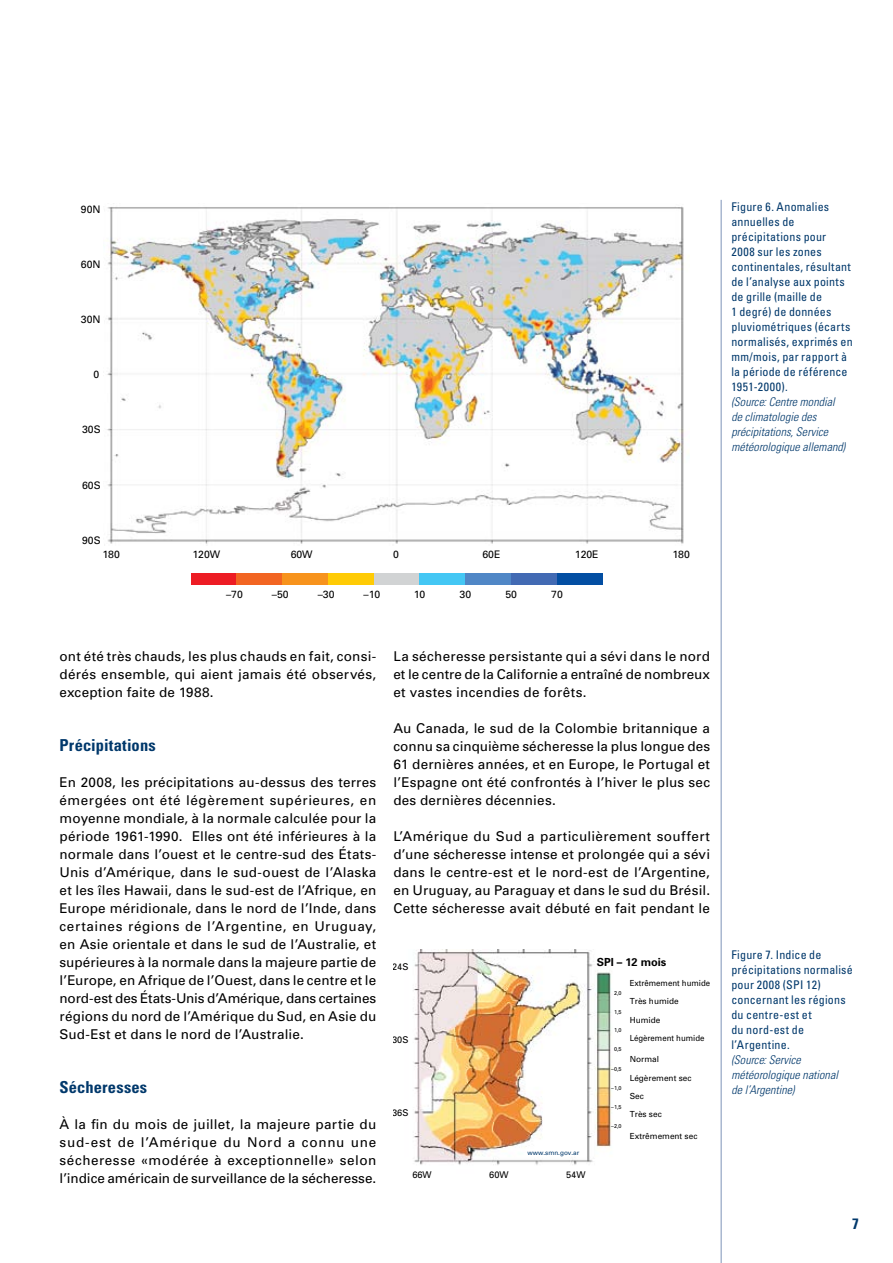
<style>
.page{position:relative;width:893px;height:1263px;background:#fff}
.page>*{position:absolute;margin:0;border:0;box-sizing:border-box;transform-origin:0 0}
.t1{font:700 condensed 16.5px "Univers";letter-spacing:.01em;color:#00386b}
.t2{font:13.5px/18px "Univers";letter-spacing:.015em;color:#000;text-align:justify}
.t3{font:condensed 12px/15px "Univers";letter-spacing:.02em;color:#00386b}
.t4{font:italic 300 condensed 12px/15px "Univers";letter-spacing:.005em;color:#00386b}
.t5{font:700 11.1px "Univers";color:#000}
.t6{font:10.5px "Univers";color:#000}
.t7{font:9.3px "Univers";color:#000}
.t8{font:8.4px/18.1px "Univers";color:#000}
.t9{font:8.4px "Univers";color:#000;scale:.93 1}
.t10{font:6.45px "Univers";color:#00386b}
.t11{font:5.55px "Univers";color:#000}
</style>
<div class="page">
<hr style="left:721px;top:200px;width:1px;height:1063px;background:#7e93b8">
<div style="left:191px;top:573px;width:46px;height:12px;background:#ed1c24"></div>
<div style="left:237px;top:573px;width:45px;height:12px;background:#f26522"></div>
<div style="left:282px;top:573px;width:46px;height:12px;background:#f7931d"></div>
<div style="left:328px;top:573px;width:46px;height:12px;background:#ffcb05"></div>
<div style="left:374px;top:573px;width:45px;height:12px;background:#d1d3d4"></div>
<div style="left:419px;top:573px;width:46px;height:12px;background:#44c7f4"></div>
<div style="left:465px;top:573px;width:46px;height:12px;background:#5087c6"></div>
<div style="left:511px;top:573px;width:46px;height:12px;background:#426ab3"></div>
<div style="left:557px;top:573px;width:45px;height:12px;background:#034ea2"></div>
<img style="left:104px;top:206px;width:580px;height:340px">
<img style="left:413px;top:949px;width:199px;height:216px">
<p class="t6" style="left:81px;top:203px;width:21px">90N</p>
<p class="t6" style="left:81px;top:258px;width:21px">60N</p>
<p class="t6" style="left:81px;top:313px;width:21px">30N</p>
<p class="t6" style="left:93px;top:368px;width:7px">0</p>
<p class="t6" style="left:82px;top:423px;width:20px">30S</p>
<p class="t6" style="left:82px;top:479px;width:20px">60S</p>
<p class="t6" style="left:82px;top:534px;width:20px">90S</p>
<p class="t6" style="left:102px;top:548px;width:19px">180</p>
<p class="t6" style="left:192px;top:548px;width:29px">120W</p>
<p class="t6" style="left:291px;top:548px;width:24px">60W</p>
<p class="t6" style="left:393px;top:548px;width:7px">0</p>
<p class="t6" style="left:482px;top:548px;width:19px">60E</p>
<p class="t6" style="left:575px;top:548px;width:25px">120E</p>
<p class="t6" style="left:672px;top:548px;width:19px">180</p>
<p class="t6" style="left:226px;top:588px;width:18px">–70</p>
<p class="t6" style="left:272px;top:588px;width:18px">–50</p>
<p class="t6" style="left:318px;top:588px;width:18px">–30</p>
<p class="t6" style="left:364px;top:588px;width:18px">–10</p>
<p class="t6" style="left:414px;top:588px;width:13px">10</p>
<p class="t6" style="left:460px;top:588px;width:13px">30</p>
<p class="t6" style="left:505px;top:588px;width:13px">50</p>
<p class="t6" style="left:551px;top:588px;width:13px">70</p>
<p class="t2" style="left:60px;top:647px;width:318px">ont été très chauds, les plus chauds en fait, consi&shy;dérés ensemble, qui aient jamais été observés, exception faite de 1988.</p>
<p class="t1" style="left:60px;top:735px;width:98px">Précipitations</p>
<p class="t2" style="left:60px;top:773px;width:318px">En 2008, les précipitations au-dessus des terres émergées ont été légèrement supérieures, en moyenne mondiale, à la normale calculée pour la période 1961-1990. Elles ont été inférieures à la normale dans l’ouest et le centre-sud des États-Unis d’Amérique, dans le sud-ouest de l’Alaska et les îles Hawaii, dans le sud-est de l’Afrique, en Europe méridionale, dans le nord de l’Inde, dans certaines régions de l’Argentine, en Uruguay, en Asie orientale et dans le sud de l’Australie, et supérieures à la normale dans la majeure partie de l’Europe, en Afrique de l’Ouest, dans le centre et le nord-est des États-Unis d’Amérique, dans certaines régions du nord de l’Amérique du Sud, en Asie du Sud-Est et dans le nord de l’Australie.</p>
<p class="t1" style="left:60px;top:1077px;width:89px">Sécheresses</p>
<p class="t2" style="left:60px;top:1115px;width:318px">À la fin du mois de juillet, la majeure partie du sud-est de l’Amérique du Nord a connu une sécheresse «modérée à exceptionnelle» selon l’indice américain de surveillance de la sécheresse.</p>
<p class="t2" style="left:393px;top:647px;width:318px">La sécheresse persistante qui a sévi dans le nord et le centre de la Californie a entraîné de nombreux et vastes incendies de forêts.</p>
<p class="t2" style="left:393px;top:719px;width:318px">Au Canada, le sud de la Colombie britannique a connu sa cinquième sécheresse la plus longue des 61 dernières années, et en Europe, le Portugal et l’Espagne ont été confrontés à l’hiver le plus sec des dernières décennies.</p>
<p class="t2" style="left:393px;top:827px;width:318px">L’Amérique du Sud a particulièrement souffert d’une sécheresse intense et prolongée qui a sévi dans le centre-est et le nord-est de l’Argentine, en Uruguay, au Paraguay et dans le sud du Brésil.<br>Cette sécheresse avait débuté en fait pendant le</p>
<p class="t7" style="left:392px;top:961px;width:18px">24S</p>
<p class="t7" style="left:392px;top:1034px;width:18px">30S</p>
<p class="t7" style="left:392px;top:1107px;width:18px">36S</p>
<p class="t10" style="left:527px;top:1149px;width:53px">www.smn.gov.ar</p>
<p class="t7" style="left:412px;top:1169px;width:21px">66W</p>
<p class="t7" style="left:489px;top:1169px;width:21px">60W</p>
<p class="t7" style="left:566px;top:1169px;width:21px">54W</p>
<p class="t5" style="left:597px;top:955px;width:71px">SPI – 12 mois</p>
<p class="t8" style="left:630px;top:992px;width:50px">Très humide</p>
<p class="t8" style="left:630px;top:1011px;width:76px">Humide<br>Légèrement humide</p>
<p class="t8" style="left:630px;top:1050px;width:63px">Normal<br>Légèrement sec</p>
<p class="t8" style="left:630px;top:1087px;width:34px">Sec<br>Très sec</p>
<p class="t8" style="left:630px;top:1126px;width:69px">Extrêmement sec</p>
<p class="t9" style="left:630px;top:978px;width:88px">Extrêmement humide</p>
<p class="t11" style="left:614px;top:989px;width:9px">2,0</p>
<p class="t11" style="left:614px;top:1008px;width:9px">1,5</p>
<p class="t11" style="left:614px;top:1027px;width:9px">1,0</p>
<p class="t11" style="left:614px;top:1046px;width:9px">0,5</p>
<p class="t11" style="left:611px;top:1065px;width:12px">–0,5</p>
<p class="t11" style="left:611px;top:1085px;width:12px">–1,0</p>
<p class="t11" style="left:611px;top:1103px;width:12px">–1,5</p>
<p class="t11" style="left:611px;top:1122px;width:12px">–2,0</p>
<p class="t3" style="left:731px;top:199px;width:123px">Figure 6. Anomalies annuelles de précipitations pour<br>2008 sur les zones continentales, résultant de l’analyse aux points de grille (maille de<br>1 degré) de données pluviométriques (écarts normalisés, exprimés en mm/mois, par rapport à la période de référence<br>1951-2000).</p>
<p class="t4" style="left:731px;top:394px;width:115px">(Source: Centre mondial de climatologie des précipitations, Service météorologique allemand)</p>
<p class="t3" style="left:731px;top:947px;width:123px">Figure 7. Indice de précipitations normalisé pour 2008 (SPI 12) concernant les régions du centre-est et<br>du nord-est de l’Argentine.</p>
<p class="t4" style="left:731px;top:1052px;width:108px">(Source: Service météorologique national de l’Argentine)</p>
</div>
